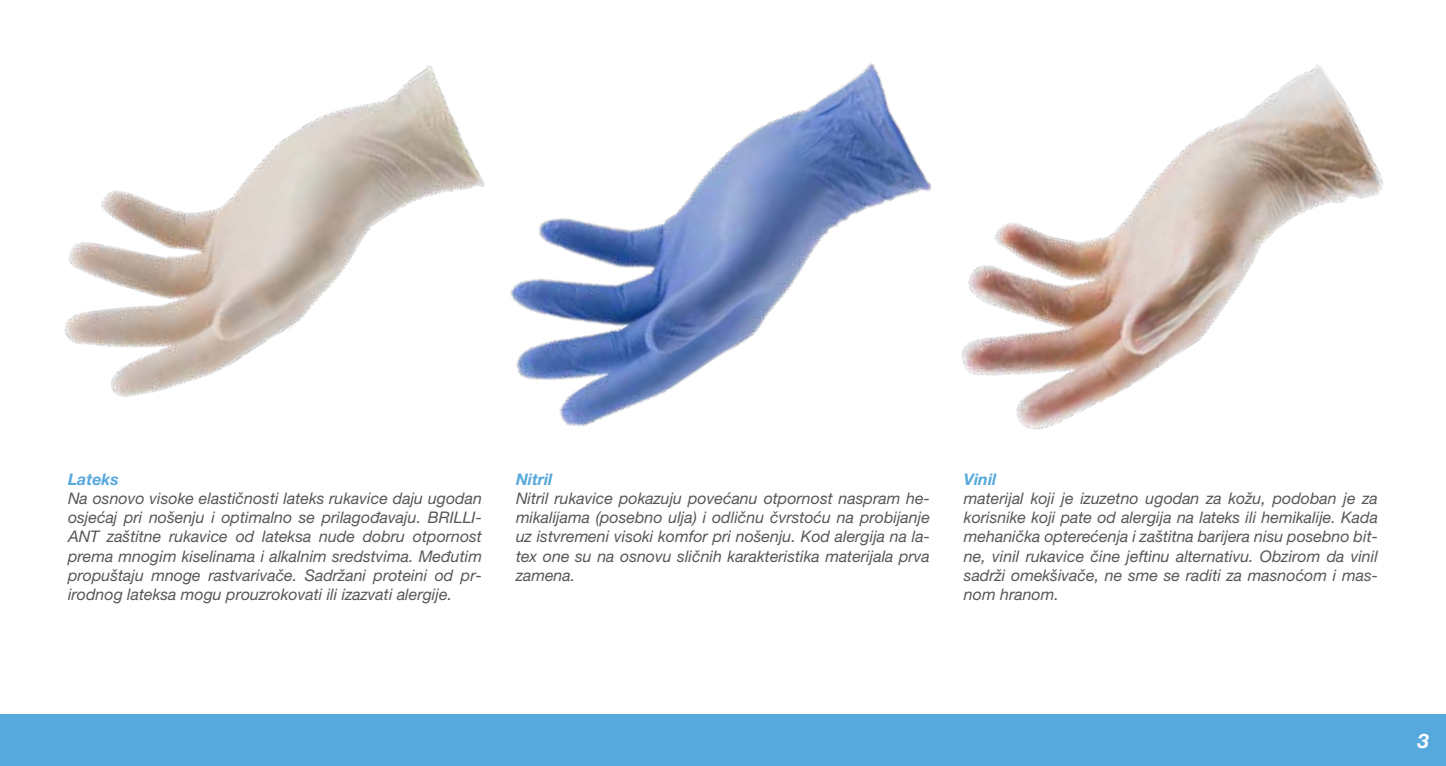
<style>
.page{position:relative;width:1446px;height:766px;background:#fff}
.page>*{position:absolute;margin:0;border:0;box-sizing:border-box;transform-origin:0 0}
.t1{font:italic 700 20px "Helvetica Neue LT Pro";color:#fff}
.t2{font:italic 16px/19.2px "Helvetica Neue LT Pro";color:#575756;text-align:justify}
.t3{font:italic 700 16px "Helvetica Neue LT Pro";color:#56a8dd}
</style>
<div class="page">
<div style="left:0;top:714px;width:1446px;height:51px;background:#56a8dd"></div>
<img style="left:64px;top:71px;width:359px;height:326px">
<img style="left:423px;top:63px;width:466px;height:363px">
<img style="left:889px;top:65px;width:494px;height:365px">
<p class="t3" style="left:68px;top:469px;width:52px">Lateks</p>
<p class="t2" style="left:68px;top:488px;width:415px">Na osnovo visoke elastičnosti lateks rukavice daju ugodan osjećaj pri nošenju i optimalno se prilagođavaju. BRILLI-ANT zaštitne rukavice od lateksa nude dobru otpornost prema mnogim kiselinama i alkalnim sredstvima. Međutim propuštaju mnoge rastvarivače. Sadržani proteini od pr&shy;irodnog lateksa mogu prouzrokovati ili izazvati alergije.</p>
<p class="t3" style="left:516px;top:469px;width:38px">Nitril</p>
<p class="t2" style="left:516px;top:488px;width:415px">Nitril rukavice pokazuju povećanu otpornost naspram he&shy;mikalijama (posebno ulja) i odličnu čvrstoću na probijanje uz istvremeni visoki komfor pri nošenju. Kod alergija na la&shy;tex one su na osnovu sličnih karakteristika materijala prva zamena.</p>
<p class="t3" style="left:964px;top:469px;width:34px">Vinil</p>
<p class="t2" style="left:964px;top:488px;width:415px">materijal koji je izuzetno ugodan za kožu, podoban je za korisnike koji pate od alergija na lateks ili hemikalije. Kada mehanička opterećenja i zaštitna barijera nisu posebno bit&shy;ne, vinil rukavice čine jeftinu alternativu. Obzirom da vinil sadrži omekšivače, ne sme se raditi za masnoćom i mas&shy;nom hranom.</p>
<p class="t1" style="left:1418px;top:727px;width:13px">3</p>
</div>
